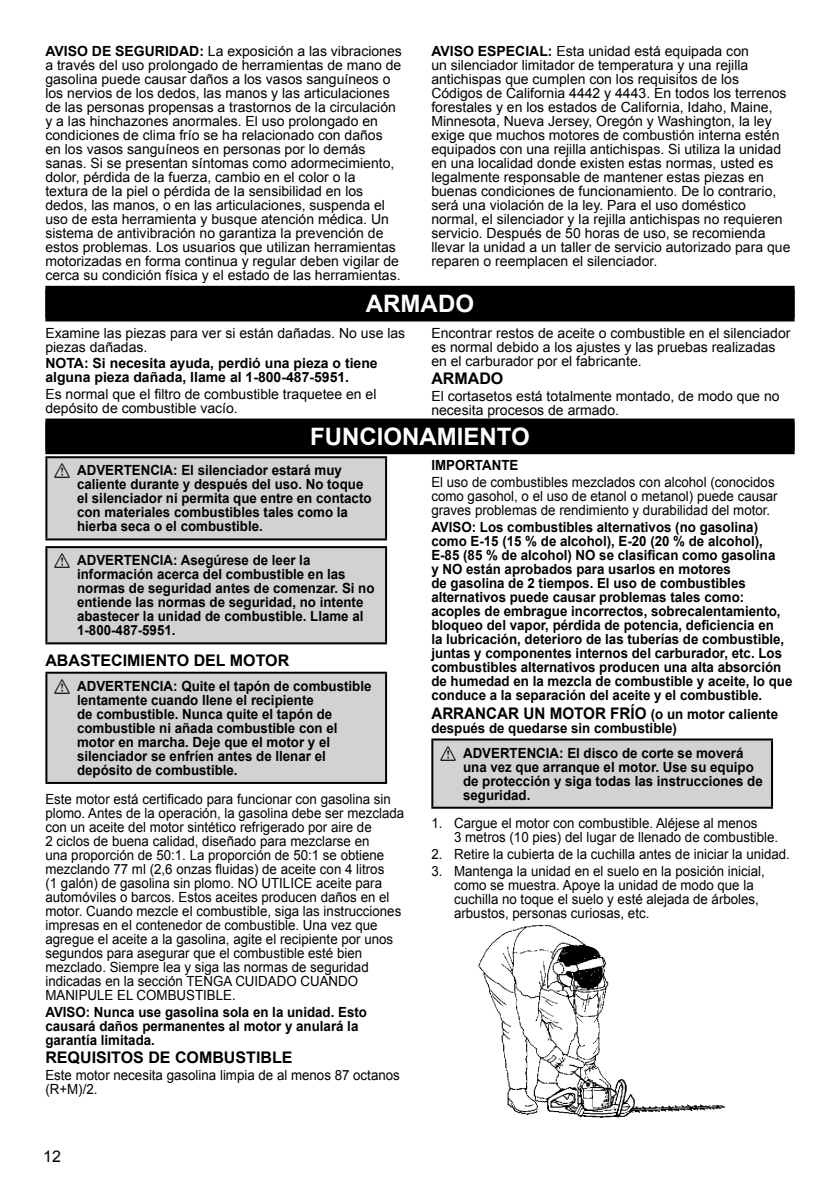
<style>
.page{position:relative;width:840px;height:1191px;background:#fff}
.page>*{position:absolute;margin:0;border:0;box-sizing:border-box;transform-origin:0 0}
.Section_Head{font:700 24px "Arial";color:#fff}
.Subheading{font:700 16px "Arial";color:#000}
.Subheading-2{font:700 16px "Arial";color:#000;scale:.95 1}
.t1{font:16px "Arial";color:#000}
.t2{font:14px/14px "Arial";color:#000}
.Bold_Text{font:700 14px/14px "Arial";color:#000;scale:.95 1}
.t3{font:14px/14px "Arial";color:#000;scale:.95 1}
.Bold_Text-2{font:700 14px/14px "Arial";color:#000}
.Subheading-3{font:700 14px "Arial";color:#000;scale:.95 1}
.s1{font-weight:700}
.s2{font-family:"Haz Chem";font-weight:400}
.s3{font-size:14px}
</style>
<div class="page">
<div style="left:45px;top:286px;width:749px;height:32px;background:#000"></div>
<div style="left:45px;top:289px;width:749px;height:32px;background:#000"></div>
<div style="left:45px;top:418px;width:749px;height:32px;background:#000"></div>
<div style="left:45px;top:422px;width:749px;height:32px;background:#000"></div>
<div style="left:46px;top:457px;width:340px;height:82px;background:#d2d2d2"></div>
<hr style="left:45px;top:456px;width:342px;height:2px;background:#000">
<hr style="left:45px;top:458px;width:2px;height:80px;background:#000">
<hr style="left:385px;top:458px;width:2px;height:80px;background:#000">
<hr style="left:45px;top:538px;width:342px;height:2px;background:#000">
<div style="left:46px;top:547px;width:340px;height:96px;background:#d2d2d2"></div>
<hr style="left:45px;top:546px;width:342px;height:2px;background:#000">
<hr style="left:45px;top:548px;width:2px;height:94px;background:#000">
<hr style="left:385px;top:548px;width:2px;height:94px;background:#000">
<hr style="left:45px;top:642px;width:342px;height:2px;background:#000">
<div style="left:46px;top:672px;width:340px;height:111px;background:#d2d2d2"></div>
<hr style="left:45px;top:671px;width:342px;height:2px;background:#000">
<hr style="left:45px;top:673px;width:2px;height:109px;background:#000">
<hr style="left:385px;top:673px;width:2px;height:109px;background:#000">
<hr style="left:45px;top:782px;width:342px;height:2px;background:#000">
<div style="left:432px;top:739px;width:339px;height:68px;background:#d2d2d2"></div>
<hr style="left:431px;top:738px;width:341px;height:2px;background:#000">
<hr style="left:431px;top:740px;width:2px;height:66px;background:#000">
<hr style="left:770px;top:740px;width:2px;height:66px;background:#000">
<hr style="left:431px;top:806px;width:341px;height:2px;background:#000">
<img style="left:478px;top:925px;width:245px;height:192px">
<p class="t2" style="left:45px;top:44px;width:358px"><span class="s1">AVISO DE SEGURIDAD:</span> La exposición a las vibraciones a través del uso prolongado de herramientas de mano de gasolina puede causar daños a los vasos sanguíneos o los nervios de los dedos, las manos y las articulaciones de las personas propensas a trastornos de la circulación y a las hinchazones anormales. El uso prolongado en condiciones de clima frío se ha relacionado con daños<br>en los vasos sanguíneos en personas por lo demás sanas. Si se presentan síntomas como adormecimiento, dolor, pérdida de la fuerza, cambio en el color o la<br>textura de la piel o pérdida de la sensibilidad en los dedos, las manos, o en las articulaciones, suspenda el uso de esta herramienta y busque atención médica. Un sistema de antivibración no garantiza la prevención de estos problemas. Los usuarios que utilizan herramientas motorizadas en forma continua y regular deben vigilar de cerca su condición física y el estado de las herramientas.</p>
<p class="t2" style="left:431px;top:44px;width:360px"><span class="s1">AVISO ESPECIAL:</span> Esta unidad está equipada con<br>un silenciador limitador de temperatura y una rejilla antichispas que cumplen con los requisitos de los Códigos de California 4442 y 4443. En todos los terrenos forestales y en los estados de California, Idaho, Maine, Minnesota, Nueva Jersey, Oregón y Washington, la ley exige que muchos motores de combustión interna estén equipados con una rejilla antichispas. Si utiliza la unidad en una localidad donde existen estas normas, usted es legalmente responsable de mantener estas piezas en buenas condiciones de funcionamiento. De lo contrario, será una violación de la ley. Para el uso doméstico normal, el silenciador y la rejilla antichispas no requieren servicio. Después de 50 horas de uso, se recomienda llevar la unidad a un taller de servicio autorizado para que reparen o reemplacen el silenciador.</p>
<p class="Section_Head" style="left:366px;top:288px;width:109px">ARMADO</p>
<p class="t2" style="left:45px;top:326px;width:361px">Examine las piezas para ver si están dañadas. No use las piezas dañadas.</p>
<p class="Bold_Text-2" style="left:45px;top:357px;width:333px">NOTA: Si necesita ayuda, perdió una pieza o tiene alguna pieza dañada, llame al 1-800-487-5951.</p>
<p class="t2" style="left:45px;top:387px;width:332px">Es normal que el filtro de combustible traquetee en el depósito de combustible vacío.</p>
<p class="t2" style="left:431px;top:326px;width:360px">Encontrar restos de aceite o combustible en el silenciador es normal debido a los ajustes y las pruebas realizadas en el carburador por el fabricante.</p>
<p class="Subheading" style="left:431px;top:368px;width:73px">ARMADO</p>
<p class="t2" style="left:431px;top:389px;width:349px">El cortasetos está totalmente montado, de modo que no necesita procesos de armado.</p>
<p class="Section_Head" style="left:310px;top:420px;width:221px">FUNCIONAMIENTO</p>
<p class="Bold_Text" style="left:77px;top:464px;width:311px;text-indent:-23px"><span class="s2">A</span> ADVERTENCIA: El silenciador estará muy caliente durante y después del uso. No toque el silenciador ni permita que entre en contacto con materiales combustibles tales como la hierba seca o el combustible.</p>
<p class="Bold_Text" style="left:77px;top:554px;width:314px;text-indent:-23px"><span class="s2">A</span> ADVERTENCIA: Asegúrese de leer la información acerca del combustible en las normas de seguridad antes de comenzar. Si no entiende las normas de seguridad, no intente abastecer la unidad de combustible. Llame al 1-800-487-5951.</p>
<p class="Subheading" style="left:45px;top:650px;width:245px">ABASTECIMIENTO DEL MOTOR</p>
<p class="Bold_Text" style="left:77px;top:679px;width:311px;text-indent:-23px"><span class="s2">A</span> ADVERTENCIA: Quite el tapón de combustible lentamente cuando llene el recipiente<br>de combustible. Nunca quite el tapón de combustible ni añada combustible con el motor en marcha. Deje que el motor y el silenciador se enfríen antes de llenar el depósito de combustible.</p>
<p class="t3" style="left:45px;top:792px;width:379px">Este motor está certificado para funcionar con gasolina sin plomo. Antes de la operación, la gasolina debe ser mezclada con un aceite del motor sintético refrigerado por aire de<br>2 ciclos de buena calidad, diseñado para mezclarse en<br>una proporción de 50:1. La proporción de 50:1 se obtiene mezclando 77 ml (2,6 onzas fluidas) de aceite con 4 litros<br>(1 galón) de gasolina sin plomo. NO UTILICE aceite para automóviles o barcos. Estos aceites producen daños en el motor. Cuando mezcle el combustible, siga las instrucciones impresas en el contenedor de combustible. Una vez que agregue el aceite a la gasolina, agite el recipiente por unos segundos para asegurar que el combustible esté bien mezclado. Siempre lea y siga las normas de seguridad indicadas en la sección TENGA CUIDADO CUANDO MANIPULE EL COMBUSTIBLE.</p>
<p class="Bold_Text" style="left:45px;top:1005px;width:340px">AVISO: Nunca use gasolina sola en la unidad. Esto causará daños permanentes al motor y anulará la garantía limitada.</p>
<p class="Subheading" style="left:45px;top:1047px;width:248px">REQUISITOS DE COMBUSTIBLE</p>
<p class="t3" style="left:45px;top:1068px;width:374px">Este motor necesita gasolina limpia de al menos 87 octanos (R+M)/2.</p>
<p class="Bold_Text" style="left:431px;top:459px;width:93px">IMPORTANTE</p>
<p class="t3" style="left:431px;top:475px;width:366px">El uso de combustibles mezclados con alcohol (conocidos como gasohol, o el uso de etanol o metanol) puede causar graves problemas de rendimiento y durabilidad del motor.</p>
<p class="Bold_Text" style="left:431px;top:520px;width:381px">AVISO: Los combustibles alternativos (no gasolina) como E-15 (15 % de alcohol), E-20 (20 % de alcohol), E-85 (85 % de alcohol) NO se clasifican como gasolina<br>y NO están aprobados para usarlos en motores<br>de gasolina de 2 tiempos. El uso de combustibles alternativos puede causar problemas tales como: acoples de embrague incorrectos, sobrecalentamiento, bloqueo del vapor, pérdida de potencia, deficiencia en<br>la lubricación, deterioro de las tuberías de combustible, juntas y componentes internos del carburador, etc. Los combustibles alternativos producen una alta absorción de humedad en la mezcla de combustible y aceite, lo que conduce a la separación del aceite y el combustible.</p>
<p class="Subheading-2" style="left:431px;top:702px;width:366px">ARRANCAR UN MOTOR FRÍO <span class="s3">(o un motor caliente</span></p>
<p class="Subheading-3" style="left:431px;top:718px;width:260px">después de quedarse sin combustible)</p>
<p class="Bold_Text" style="left:463px;top:746px;width:317px;text-indent:-23px"><span class="s2">A</span> ADVERTENCIA: El disco de corte se moverá una vez que arranque el motor. Use su equipo de protección y siga todas las instrucciones de seguridad.</p>
<p class="t3" style="left:454px;top:816px;width:342px;text-indent:-23px">1. Cargue el motor con combustible. Aléjese al menos<br>3 metros (10 pies) del lugar de llenado de combustible.</p>
<p class="t3" style="left:431px;top:847px;width:379px">2. Retire la cubierta de la cuchilla antes de iniciar la unidad.</p>
<p class="t3" style="left:454px;top:864px;width:328px;text-indent:-23px">3. Mantenga la unidad en el suelo en la posición inicial, como se muestra. Apoye la unidad de modo que la cuchilla no toque el suelo y esté alejada de árboles, arbustos, personas curiosas, etc.</p>
<p class="t1" style="left:43px;top:1145px;width:19px">12</p>
</div>
